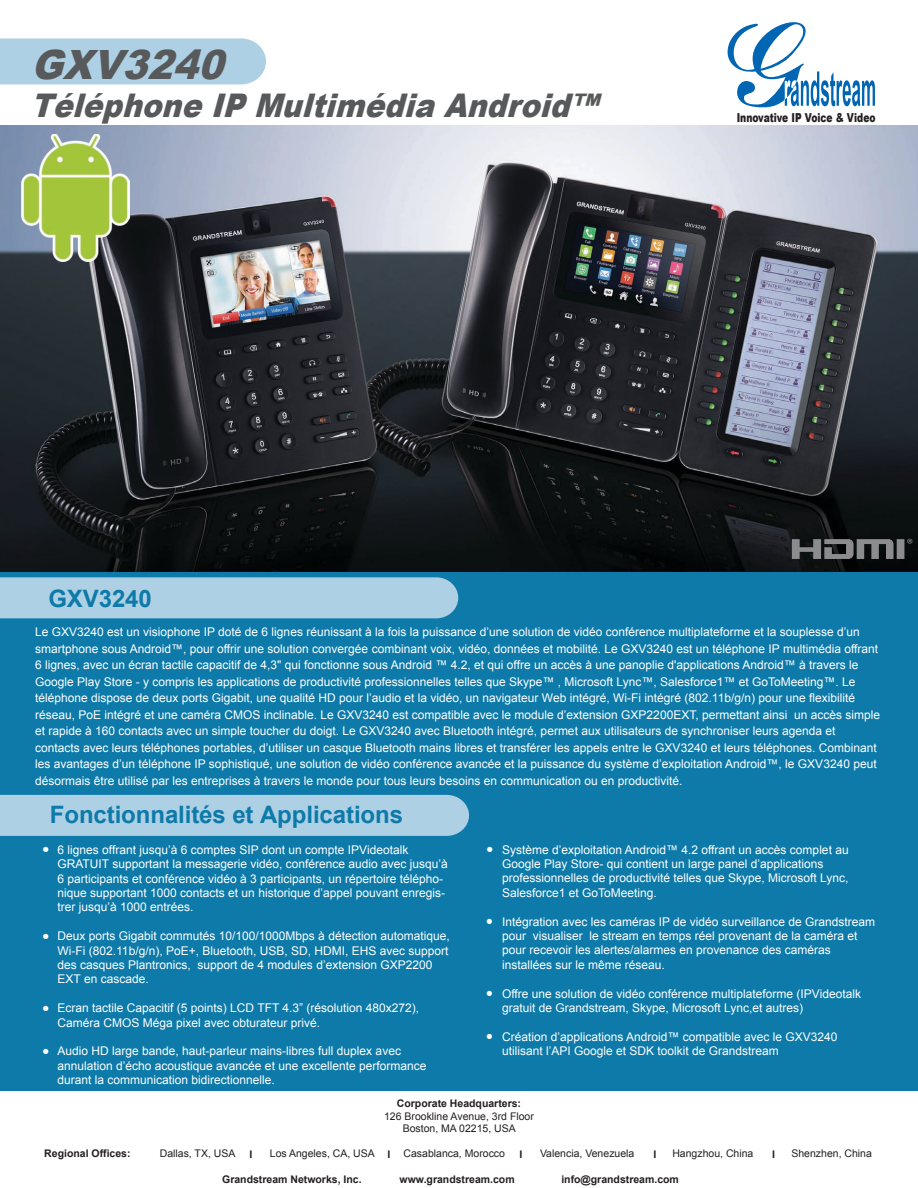
<style>
.page{position:relative;width:918px;height:1188px;background:#fff}
.page>*{position:absolute;margin:0;border:0;box-sizing:border-box;transform-origin:0 0}
.t1{font:italic 900 40.35px "Arial";color:#58595b;scale:.93 1}
.t2{font:italic 900 32.55px "Arial";color:#58595b;scale:.9 1}
.t3{font:700 24px "Arial";letter-spacing:-.005em;color:#0d7aa9}
.t4{font:italic 21px/43px "Arial";color:#fff}
.t5{font:15px "Myriad Pro";color:#8c8b8e}
.t6{font:900 12.3px "Arial";color:#231f20;scale:.74 1}
.t7{font:12px/14.4px "Arial";color:#fff}
.t8{font:10.5px/12.6px "Arial";color:#231f20;text-align:center}
.t9{font:700 10.5px "Arial";color:#231f20}
</style>
<div class="page">
<img style="left:0;top:125px;width:918px;height:448px">
<svg style="left:727px;top:22px;width:148px;height:86px"></svg>
<div style="left:0;top:38px;width:266px;height:46px;background:#add0e5"></div>
<div style="left:0;top:573px;width:918px;height:518px;background:#0d7aa9"></div>
<div style="left:0;top:577px;width:458px;height:41px;background:#add0e5"></div>
<div style="left:0;top:795px;width:469px;height:41px;background:#add0e5"></div>
<img style="left:21px;top:135px;width:108px;height:126px">
<svg style="left:792px;top:539px;width:112px;height:20px;background:#5d5d5f"></svg>
<h1 class="t1" style="left:31px;top:35px;width:224px">GXV3240</h1>
<h2 class="t2" style="left:31px;top:82px;width:644px">TéléphoneIPMultimédiaAndroid™</h2>
<p class="t6" style="left:737px;top:109px;width:189px">Innovative IP Voice &amp; Video</p>
<h3 class="t3" style="left:48px;top:582px;width:105px">GXV3240</h3>
<p class="t7" style="left:35px;top:624px;width:847px;line-height:16.5px">Le GXV3240 est un visiophone IP doté de 6 lignes réunissant à la fois la puissance d’une solution de vidéo conférence multiplateforme et la souplesse d’un smartphone sous Android™, pour offrir une solution convergée combinant voix, vidéo, données et mobilité. Le GXV3240 est un téléphone IP multimédia offrant 6 lignes, avec un écran tactile capacitif de 4,3" qui fonctionne sous Android ™ 4.2, et qui offre un accès à une panoplie d'applications Android™ à travers le Google Play Store - y compris les applications de productivité professionnelles telles que Skype™ , Microsoft Lync™, Salesforce1™ et GoToMeeting™. Le téléphone dispose de deux ports Gigabit, une qualité HD pour l’audio et la vidéo, un navigateur Web intégré, Wi-Fi intégré (802.11b/g/n) pour une flexibilité réseau, PoE intégré et une caméra CMOS inclinable. Le GXV3240 est compatible avec le module d’extension GXP2200EXT, permettant ainsi un accès simple et rapide à 160 contacts avec un simple toucher du doigt. Le GXV3240 avec Bluetooth intégré, permet aux utilisateurs de synchroniser leurs agenda et contacts avec leurs téléphones portables, d’utiliser un casque Bluetooth mains libres et transférer les appels entre le GXV3240 et leurs téléphones. Combinant les avantages d’un téléphone IP sophistiqué, une solution de vidéo conférence avancée et la puissance du système d’exploitation Android™, le GXV3240 peut désormais être utilisé par les entreprises à travers le monde pour tous leurs besoins en communication ou en productivité.</p>
<h3 class="t3" style="left:50px;top:799px;width:355px">Fonctionnalités et Applications</h3>
<h3 class="t4" style="left:42px;top:828px;width:9px">•</h3>
<h3 class="t4" style="left:42px;top:915px;width:9px">•</h3>
<h3 class="t4" style="left:42px;top:987px;width:9px">• •</h3>
<p class="t7" style="left:58px;top:843px;width:392px">6 lignes offrant jusqu’à 6 comptes SIP dont un compte IPVideotalk GRATUIT supportant la messagerie vidéo, conférence audio avec jusqu’à 6 participants et conférence vidéo à 3 participants, un répertoire télépho&shy;nique supportant 1000 contacts et un historique d’appel pouvant enregis&shy;trer jusqu’à 1000 entrées.</p>
<p class="t7" style="left:58px;top:929px;width:394px">Deux ports Gigabit commutés 10/100/1000Mbps à détection automatique, Wi-Fi (802.11b/g/n), PoE+, Bluetooth, USB, SD, HDMI, EHS avec support des casques Plantronics, support de 4 modules d’extension GXP2200<br>EXT en cascade.</p>
<p class="t7" style="left:58px;top:1001px;width:363px">Ecran tactile Capacitif (5 points) LCD TFT 4.3” (résolution 480x272),<br>Caméra CMOS Méga pixel avec obturateur privé.</p>
<p class="t7" style="left:58px;top:1044px;width:370px">Audio HD large bande, haut-parleur mains-libres full duplex avec annulation d’écho acoustique avancée et une excellente performance durant la communication bidirectionnelle.</p>
<h3 class="t4" style="left:486px;top:828px;width:9px">•</h3>
<h3 class="t4" style="left:486px;top:900px;width:9px">•</h3>
<h3 class="t4" style="left:486px;top:972px;width:9px">• •</h3>
<p class="t7" style="left:502px;top:842px;width:348px">Système d’exploitation Android™ 4.2 offrant un accès complet au Google Play Store- qui contient un large panel d’applications professionnelles de productivité telles que Skype, Microsoft Lync, Salesforce1 et GoToMeeting.</p>
<p class="t7" style="left:502px;top:914px;width:375px">Intégration avec les caméras IP de vidéo surveillance de Grandstream pour visualiser le stream en temps réel provenant de la caméra et pour recevoir les alertes/alarmes en provenance des caméras installées sur le même réseau.</p>
<p class="t7" style="left:502px;top:986px;width:361px">Offre une solution de vidéo conférence multiplateforme (IPVideotalk gratuit de Grandstream, Skype, Microsoft Lync,et autres)</p>
<p class="t7" style="left:502px;top:1029px;width:337px">Création d’applications Android™ compatible avec le GXV3240 utilisant l’API Google et SDK toolkit de Grandstream</p>
<p class="t9" style="left:397px;top:1096px;width:126px">Corporate Headquarters:</p>
<p class="t8" style="left:384px;top:1110px;width:151px">126 Brookline Avenue, 3rd Floor<br>Boston, MA 02215, USA</p>
<p class="t9" style="left:44px;top:1147px;width:88px">Regional Offices:</p>
<p class="t8" style="left:160px;top:1147px;width:77px">Dallas, TX, USA</p>
<p class="t8" style="left:270px;top:1147px;width:107px">Los Angeles, CA, USA</p>
<p class="t8" style="left:404px;top:1147px;width:103px">Casablanca, Morocco</p>
<p class="t8" style="left:540px;top:1147px;width:96px">Valencia, Venezuela</p>
<p class="t8" style="left:672px;top:1147px;width:83px">Hangzhou, China</p>
<p class="t8" style="left:791px;top:1147px;width:82px">Shenzhen, China</p>
<p class="t9" style="left:222px;top:1172px;width:141px">Grandstream Networks, Inc.</p>
<p class="t9" style="left:400px;top:1172px;width:117px">www.grandstream.com</p>
<p class="t9" style="left:561px;top:1172px;width:119px">info@grandstream.com</p>
<p class="t9" style="left:250px;top:1147px;width:4px">I</p>
<p class="t9" style="left:388px;top:1147px;width:4px">I</p>
<p class="t9" style="left:520px;top:1147px;width:4px">I</p>
<p class="t9" style="left:654px;top:1147px;width:4px">I</p>
<p class="t9" style="left:772px;top:1147px;width:4px">I</p>
<p class="t5" style="left:907px;top:535px;width:8px">®</p>
</div>
